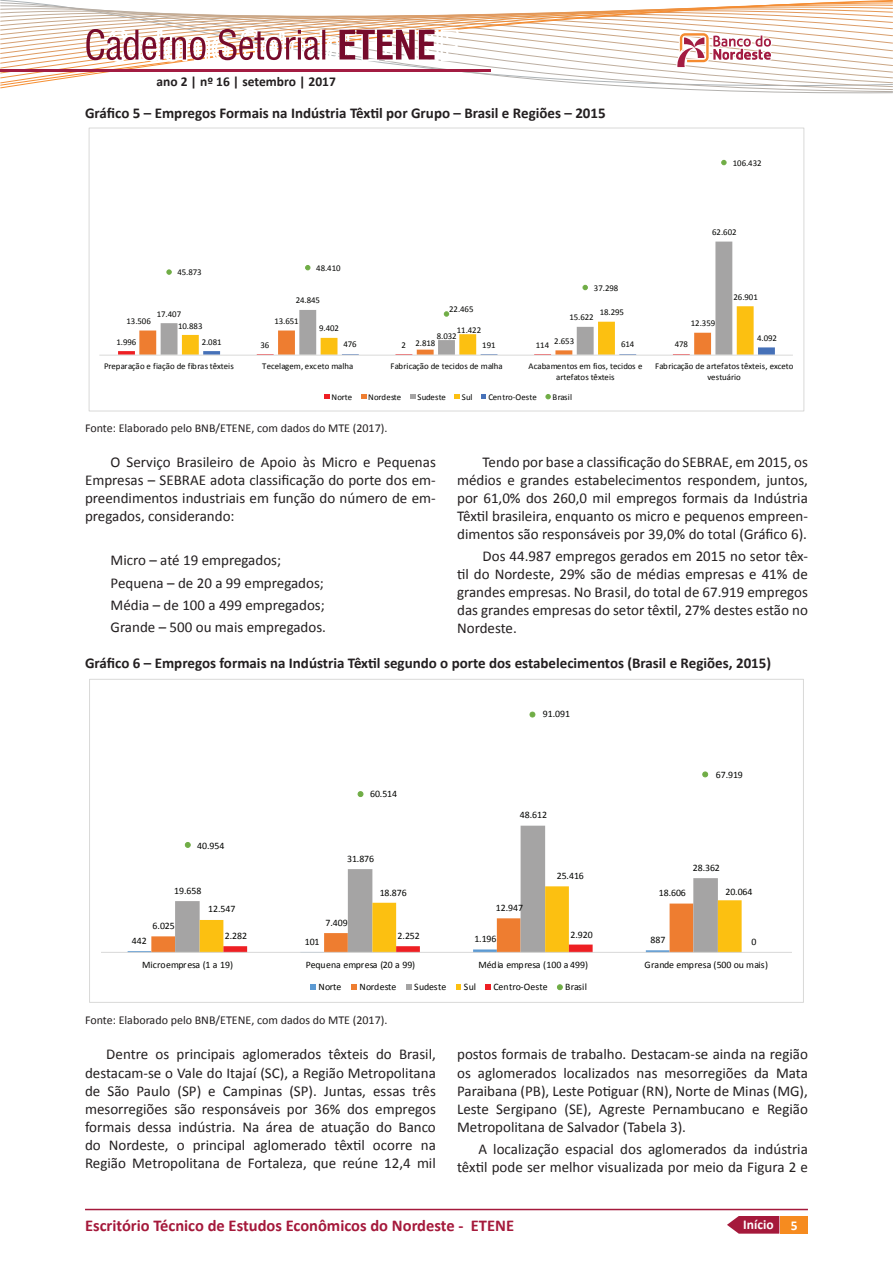
<style>
.page{position:relative;width:893px;height:1263px;background:#fff}
.page>*{position:absolute;margin:0;border:0;box-sizing:border-box;transform-origin:0 0}
.t1{font:700 16.5px "Calibri";color:#a5193b}
.t2{font:15px/18px "Calibri";color:#231f20;text-align:justify}
.t3{font:700 15px "Calibri";color:#231f20}
.t4{font:700 13.5px "Calibri";color:#231f20}
.t5{font:700 13.5px "Calibri";color:#fff}
.t6{font:12px "Calibri";color:#231f20}
.t7{font:9.9px "Calibri";letter-spacing:-.005em;color:#040503}
.t8{font:8.85px/10.8px "Calibri";letter-spacing:-.005em;color:#040503;text-align:center}
</style>
<div class="page">
<div style="left:781px;top:1216px;width:27px;height:17px;background:#f68b1f"></div>
<hr style="left:85px;top:1209px;width:723px;height:1px;background:#a5193b">
<svg style="left:727px;top:1216px;width:52px;height:17px"></svg>
<hr style="left:99px;top:355px;width:694px;height:1px;background:#d9d9d8">
<svg style="left:0;top:0;width:893px;height:355px"></svg>
<svg style="left:324px;top:394px;width:5px;height:5px"></svg>
<svg style="left:361px;top:394px;width:5px;height:5px"></svg>
<svg style="left:410px;top:394px;width:5px;height:5px"></svg>
<svg style="left:454px;top:394px;width:5px;height:5px"></svg>
<svg style="left:481px;top:394px;width:5px;height:5px"></svg>
<svg style="left:546px;top:394px;width:5px;height:5px"></svg>
<hr style="left:128px;top:951px;width:23px;height:2px;background:#5c9ad3">
<svg style="left:184px;top:826px;width:534px;height:60px"></svg>
<svg style="left:151px;top:886px;width:591px;height:66px"></svg>
<hr style="left:101px;top:952px;width:691px;height:1px;background:#d9d9d8">
<svg style="left:185px;top:842px;width:6px;height:6px"></svg>
<svg style="left:358px;top:791px;width:5px;height:6px"></svg>
<svg style="left:530px;top:712px;width:5px;height:5px"></svg>
<svg style="left:702px;top:771px;width:6px;height:6px"></svg>
<svg style="left:310px;top:984px;width:6px;height:6px"></svg>
<svg style="left:351px;top:984px;width:6px;height:6px"></svg>
<svg style="left:406px;top:984px;width:6px;height:6px"></svg>
<svg style="left:456px;top:984px;width:5px;height:6px"></svg>
<svg style="left:485px;top:984px;width:6px;height:6px"></svg>
<svg style="left:557px;top:984px;width:6px;height:6px"></svg>
<p class="t4" style="left:156px;top:73px;width:181px">ano 2 | nº 16 | setembro | 2017</p>
<p class="t3" style="left:85px;top:103px;width:522px">Gráfico 5 – Empregos Formais na Indústria Têxtil por Grupo – Brasil e Regiões – 2015</p>
<p class="t8" style="left:177px;top:267px;width:26px">45.873</p>
<p class="t8" style="left:316px;top:262px;width:26px">48.410</p>
<p class="t8" style="left:296px;top:295px;width:26px">24.845</p>
<p class="t8" style="left:594px;top:282px;width:26px">37.298</p>
<p class="t8" style="left:733px;top:157px;width:30px">106.432</p>
<p class="t8" style="left:712px;top:227px;width:26px">62.602</p>
<p class="t8" style="left:733px;top:291px;width:26px">26.901</p>
<p class="t8" style="left:449px;top:304px;width:26px">22.465</p>
<p class="t8" style="left:600px;top:307px;width:26px">18.295</p>
<p class="t8" style="left:157px;top:308px;width:26px">17.407</p>
<p class="t8" style="left:569px;top:312px;width:26px">15.622</p>
<p class="t8" style="left:127px;top:316px;width:26px">13.506</p>
<p class="t8" style="left:274px;top:315px;width:26px">13.651</p>
<p class="t8" style="left:691px;top:318px;width:26px">12.359</p>
<p class="t8" style="left:178px;top:320px;width:26px">10.883</p>
<p class="t8" style="left:319px;top:323px;width:21px">9.402</p>
<p class="t8" style="left:457px;top:325px;width:26px">11.422</p>
<p class="t8" style="left:437px;top:331px;width:21px">8.032</p>
<p class="t8" style="left:415px;top:337px;width:21px">2.818</p>
<p class="t8" style="left:554px;top:335px;width:21px">2.653</p>
<p class="t8" style="left:202px;top:336px;width:21px">2.081</p>
<p class="t8" style="left:343px;top:339px;width:15px">476</p>
<p class="t8" style="left:482px;top:340px;width:15px">191</p>
<p class="t8" style="left:621px;top:339px;width:15px">614</p>
<p class="t8" style="left:116px;top:336px;width:21px">1.996</p>
<p class="t8" style="left:260px;top:340px;width:10px">36</p>
<p class="t8" style="left:401px;top:340px;width:6px">2</p>
<p class="t8" style="left:536px;top:340px;width:15px">114</p>
<p class="t8" style="left:675px;top:339px;width:15px">478</p>
<p class="t8" style="left:757px;top:333px;width:21px">4.092</p>
<p class="t8" style="left:104px;top:361px;width:131px">Preparação e fiação de fibras têxteis</p>
<p class="t8" style="left:262px;top:361px;width:92px">Tecelagem, exceto malha</p>
<p class="t8" style="left:390px;top:361px;width:114px">Fabricação de tecidos de malha</p>
<p class="t8" style="left:529px;top:361px;width:115px">Acabamentos em fios, tecidos e artefatos têxteis</p>
<p class="t8" style="left:655px;top:361px;width:140px">Fabricação de artefatos têxteis, exceto vestuário</p>
<p class="t8" style="left:332px;top:391px;width:22px">Norte</p>
<p class="t8" style="left:368px;top:391px;width:35px">Nordeste</p>
<p class="t8" style="left:417px;top:391px;width:30px">Sudeste</p>
<p class="t8" style="left:462px;top:391px;width:12px">Sul</p>
<p class="t8" style="left:488px;top:391px;width:50px">Centro-Oeste</p>
<p class="t8" style="left:552px;top:391px;width:21px">Brasil</p>
<p class="t6" style="left:85px;top:421px;width:304px">Fonte: Elaborado pelo BNB/ETENE, com dados do MTE (2017).</p>
<p class="t2" style="left:85px;top:453px;width:352px;text-indent:26px">O Serviço Brasileiro de Apoio às Micro e Pequenas Empresas – SEBRAE adota classificação do porte dos em&shy;preendimentos industriais em função do número de em&shy;pregados, considerando:</p>
<p class="t2" style="left:111px;top:549px;width:217px;line-height:22.2px;text-align:left">Micro – até 19 empregados;<br>Pequena – de 20 a 99 empregados;<br>Média – de 100 a 499 empregados;<br>Grande – 500 ou mais empregados.</p>
<p class="t2" style="left:457px;top:453px;width:352px;text-indent:26px">Tendo por base a classificação do SEBRAE, em 2015, os médios e grandes estabelecimentos respondem, juntos, por 61,0% dos 260,0 mil empregos formais da Indústria Têxtil brasileira, enquanto os micro e pequenos empreen&shy;dimentos são responsáveis por 39,0% do total (Gráfico 6).</p>
<p class="t2" style="left:457px;top:547px;width:352px;text-indent:26px">Dos 44.987 empregos gerados em 2015 no setor têx&shy;til do Nordeste, 29% são de médias empresas e 41% de grandes empresas. No Brasil, do total de 67.919 empregos das grandes empresas do setor têxtil, 27% destes estão no Nordeste.</p>
<p class="t3" style="left:85px;top:654px;width:688px">Gráfico 6 – Empregos formais na Indústria Têxtil segundo o porte dos estabelecimentos (Brasil e Regiões, 2015)</p>
<p class="t7" style="left:197px;top:839px;width:29px">40.954</p>
<p class="t7" style="left:174px;top:884px;width:29px">19.658</p>
<p class="t7" style="left:208px;top:903px;width:29px">12.547</p>
<p class="t7" style="left:370px;top:788px;width:29px">60.514</p>
<p class="t7" style="left:347px;top:852px;width:29px">31.876</p>
<p class="t7" style="left:380px;top:886px;width:29px">18.876</p>
<p class="t7" style="left:543px;top:708px;width:29px">91.091</p>
<p class="t7" style="left:520px;top:808px;width:29px">48.612</p>
<p class="t7" style="left:496px;top:902px;width:29px">12.947</p>
<p class="t7" style="left:557px;top:869px;width:29px">25.416</p>
<p class="t7" style="left:716px;top:768px;width:29px">67.919</p>
<p class="t7" style="left:693px;top:861px;width:29px">28.362</p>
<p class="t7" style="left:659px;top:887px;width:29px">18.606</p>
<p class="t7" style="left:725px;top:885px;width:29px">20.064</p>
<p class="t7" style="left:326px;top:916px;width:24px">7.409</p>
<p class="t7" style="left:153px;top:920px;width:24px">6.025</p>
<p class="t7" style="left:225px;top:930px;width:24px">2.282</p>
<p class="t7" style="left:398px;top:930px;width:24px">2.252</p>
<p class="t7" style="left:570px;top:928px;width:24px">2.920</p>
<p class="t7" style="left:132px;top:934px;width:16px">442</p>
<p class="t7" style="left:305px;top:935px;width:16px">101</p>
<p class="t7" style="left:474px;top:932px;width:24px">1.196</p>
<p class="t7" style="left:650px;top:933px;width:16px">887</p>
<p class="t7" style="left:752px;top:936px;width:6px">0</p>
<p class="t7" style="left:142px;top:959px;width:92px">Microempresa (1 a 19)</p>
<p class="t7" style="left:306px;top:959px;width:111px">Pequena empresa (20 a 99)</p>
<p class="t7" style="left:478px;top:959px;width:111px">Média empresa (100 a 499)</p>
<p class="t7" style="left:645px;top:959px;width:125px">Grande empresa (500 ou mais)</p>
<p class="t7" style="left:318px;top:981px;width:24px">Norte</p>
<p class="t7" style="left:359px;top:981px;width:38px">Nordeste</p>
<p class="t7" style="left:414px;top:981px;width:33px">Sudeste</p>
<p class="t7" style="left:464px;top:981px;width:14px">Sul</p>
<p class="t7" style="left:494px;top:981px;width:56px">Centro-Oeste</p>
<p class="t7" style="left:565px;top:981px;width:23px">Brasil</p>
<p class="t6" style="left:85px;top:1012px;width:304px">Fonte: Elaborado pelo BNB/ETENE, com dados do MTE (2017).</p>
<p class="t2" style="left:85px;top:1045px;width:352px;text-indent:21px">Dentre os principais aglomerados têxteis do Brasil, destacam-se o Vale do Itajaí (SC), a Região Metropolitana de São Paulo (SP) e Campinas (SP). Juntas, essas três mesorregiões são responsáveis por 36% dos empregos formais dessa indústria. Na área de atuação do Banco do Nordeste, o principal aglomerado têxtil ocorre na Região Metropolitana de Fortaleza, que reúne 12,4 mil</p>
<p class="t2" style="left:457px;top:1045px;width:352px">postos formais de trabalho. Destacam-se ainda na região os aglomerados localizados nas mesorregiões da Mata Paraibana (PB), Leste Potiguar (RN), Norte de Minas (MG), Leste Sergipano (SE), Agreste Pernambucano e Região Metropolitana de Salvador (Tabela 3).</p>
<p class="t2" style="left:457px;top:1140px;width:352px;text-align:right">A localização espacial dos aglomerados da indústria têxtil pode ser melhor visualizada por meio da Figura 2 e</p>
<p class="t1" style="left:85px;top:1215px;width:431px">Escritório Técnico de Estudos Econômicos do Nordeste - ETENE</p>
<p class="t5" style="left:743px;top:1216px;width:32px">Início</p>
<p class="t5" style="left:791px;top:1217px;width:8px">5</p>
</div>
